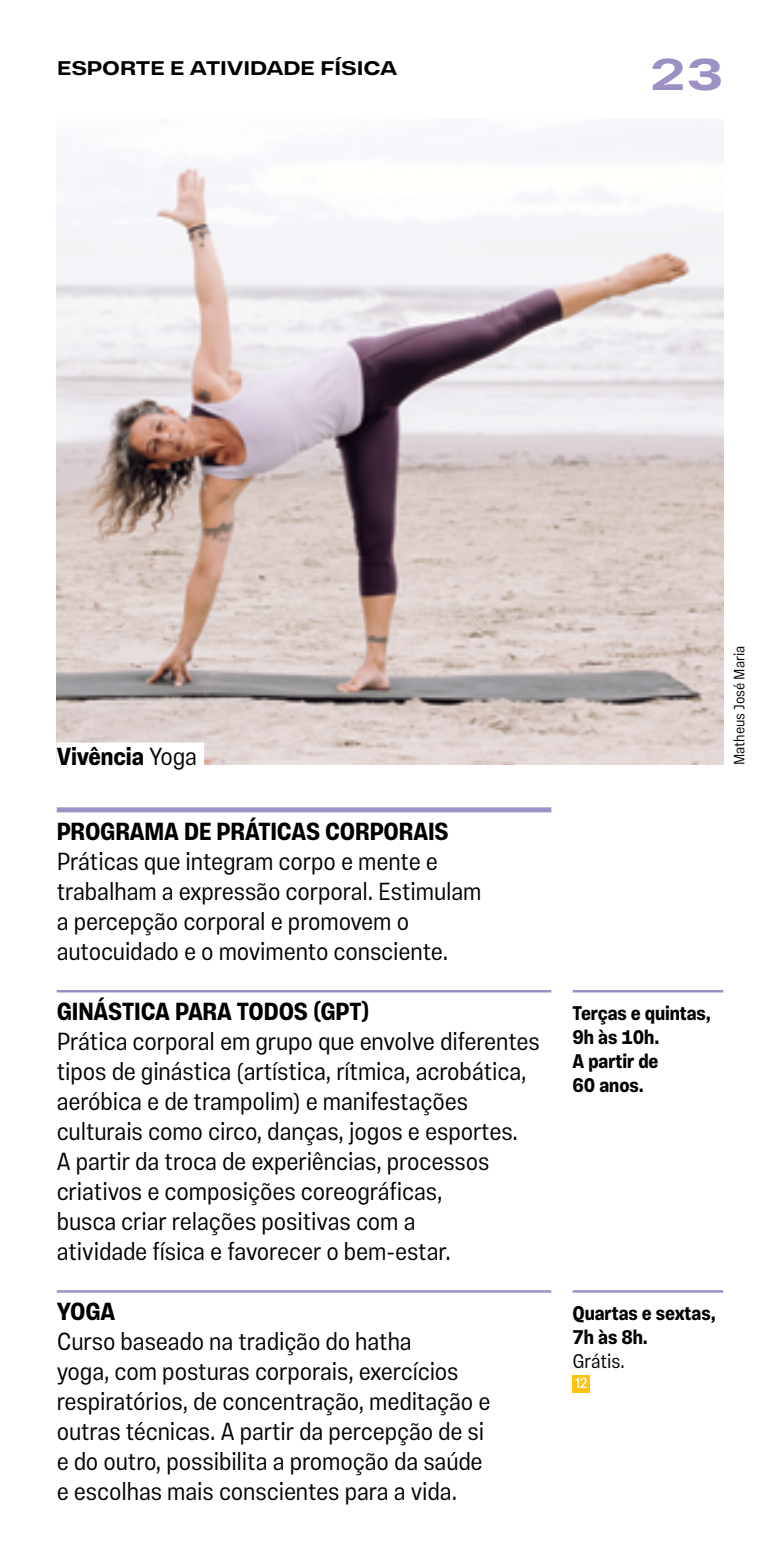
<style>
.page{position:relative;width:780px;height:1560px;background:#fff}
.page>*{position:absolute;margin:0;border:0;box-sizing:border-box;transform-origin:0 0}
.t1{font:700 45px "Vinila Extended";color:#9c90c5}
.t2{font:300 25px/30px "Vinila Condensed";letter-spacing:-.005em;color:#000}
.t3{font:700 25px "Vinila Condensed";letter-spacing:-.005em;color:#000}
.t4{font:700 20px/24px "Vinila Condensed";letter-spacing:-.005em;color:#000}
.t5{font:700 20px "Vinila Extended";letter-spacing:-.005em;color:#000}
.t6{font:300 20px "Vinila Condensed";letter-spacing:-.005em;color:#000}
.t7{font:300 15px "Vinila Condensed";letter-spacing:-.005em;color:#000}
.t8{font:15px "Vinila Condensed";color:#fff}
.s1{font-weight:300}
</style>
<div class="page">
<img style="left:57px;top:123px;width:666px;height:642px">
<div style="left:57px;top:742px;width:147px;height:23px;background:#fff"></div>
<div style="left:57px;top:807px;width:494px;height:5px;background:#9c90c5"></div>
<hr style="left:57px;top:989px;width:494px;height:3px;background:#9c90c5">
<hr style="left:57px;top:1289px;width:494px;height:3px;background:#9c90c5">
<hr style="left:572px;top:989px;width:151px;height:3px;background:#9c90c5">
<hr style="left:572px;top:1289px;width:151px;height:3px;background:#9c90c5">
<div style="left:572px;top:1374px;width:18px;height:18px;background:#ffc20e"></div>
<p class="t5" style="left:57px;top:56px;width:341px">ESPORTE E ATIVIDADE FÍSICA</p>
<h1 class="t1" style="left:650px;top:47px;width:75px">23</h1>
<p class="t3" style="left:57px;top:741px;width:142px">Vivência <span class="s1">Yoga</span></p>
<p class="t3" style="left:57px;top:816px;width:393px">PROGRAMA DE PRÁTICAS CORPORAIS</p>
<p class="t2" style="left:57px;top:846px;width:426px">Práticas que integram corpo e mente e trabalham a expressão corporal. Estimulam a percepção corporal e promovem o autocuidado e o movimento consciente.</p>
<p class="t3" style="left:57px;top:996px;width:314px">GINÁSTICA PARA TODOS (GPT)</p>
<p class="t2" style="left:57px;top:1026px;width:484px">Prática corporal em grupo que envolve diferentes tipos de ginástica (artística, rítmica, acrobática, aeróbica e de trampolim) e manifestações culturais como circo, danças, jogos e esportes.<br>A partir da troca de experiências, processos criativos e composições coreográficas,<br>busca criar relações positivas com a<br>atividade física e favorecer o bem-estar.</p>
<p class="t3" style="left:57px;top:1296px;width:60px">YOGA</p>
<p class="t2" style="left:57px;top:1326px;width:435px">Curso baseado na tradição do hatha<br>yoga, com posturas corporais, exercícios respiratórios, de concentração, meditação e outras técnicas. A partir da percepção de si e do outro, possibilita a promoção da saúde e escolhas mais conscientes para a vida.</p>
<p class="t7" style="left:730px;top:765px;width:120px;rotate:-90deg">Matheus José Maria</p>
<p class="t4" style="left:572px;top:1001px;width:140px">Terças e quintas,<br>9h às 10h.<br>A partir de<br>60 anos.</p>
<p class="t4" style="left:572px;top:1301px;width:145px">Quartas e sextas,<br>7h às 8h.</p>
<p class="t6" style="left:572px;top:1349px;width:54px">Grátis.</p>
<p class="t8" style="left:575px;top:1374px;width:14px">12</p>
</div>
